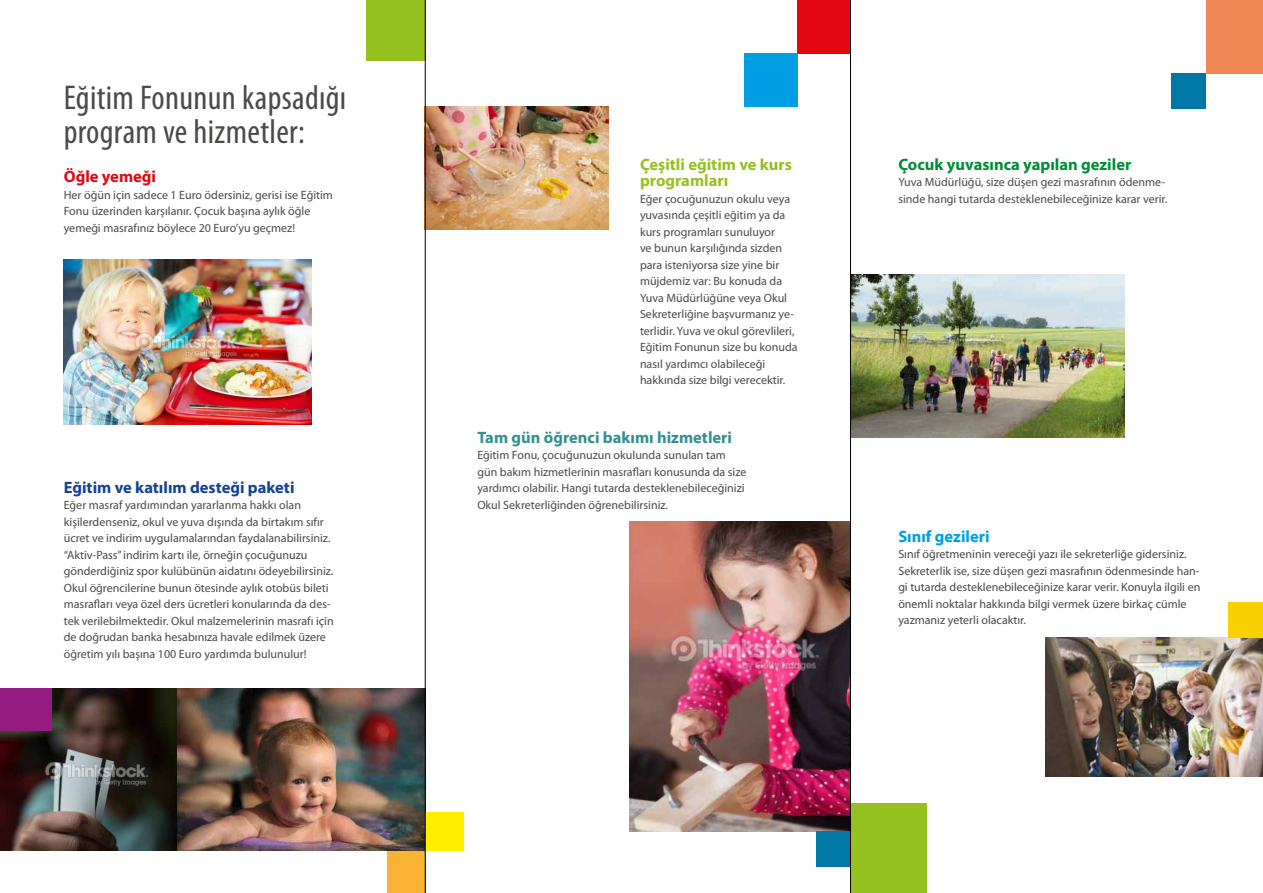
<style>
.page{position:relative;width:1263px;height:893px;background:#fff}
.page>*{position:absolute;margin:0;border:0;box-sizing:border-box;transform-origin:0 0}
.t1{font:condensed 34.5px/34.5px "Myriad Pro";letter-spacing:.01em;color:#4a4a49}
.t2{font:700 16.5px/16.5px "Myriad Pro";color:#95c11f}
.t3{font:700 16.5px "Myriad Pro";color:#328f93}
.t4{font:700 16.5px "Myriad Pro";color:#008d36}
.t5{font:700 16.5px "Myriad Pro";color:#164194}
.t6{font:700 16.5px "Myriad Pro";color:#009fe3}
.t7{font:700 16.5px "Myriad Pro";color:#e30613}
.t8{font:12px/16.5px "Myriad Pro";color:#4a4a49}
</style>
<div class="page">
<img style="left:629px;top:522px;width:221px;height:309px">
<img style="left:0;top:688px;width:177px;height:162px">
<img style="left:424px;top:107px;width:185px;height:122px">
<div style="left:366px;top:0;width:59px;height:61px;background:#95c11f"></div>
<div style="left:1206px;top:0;width:57px;height:73px;background:#f18956"></div>
<div style="left:1171px;top:73px;width:35px;height:36px;background:#0078a6"></div>
<div style="left:0;top:688px;width:51px;height:43px;background:#951b81"></div>
<div style="left:387px;top:850px;width:38px;height:43px;background:#f9b234"></div>
<div style="left:850px;top:804px;width:77px;height:89px;background:#95c11f"></div>
<div style="left:797px;top:0;width:53px;height:53px;background:#e30613"></div>
<div style="left:744px;top:53px;width:53px;height:53px;background:#009fe3"></div>
<img style="left:177px;top:688px;width:248px;height:162px">
<img style="left:851px;top:275px;width:273px;height:162px">
<img style="left:1045px;top:637px;width:218px;height:140px">
<div style="left:425px;top:812px;width:38px;height:38px;background:#ffed00"></div>
<div style="left:816px;top:831px;width:34px;height:36px;background:#0078a6"></div>
<hr style="left:425px;top:0;width:1px;height:893px;background:#000">
<hr style="left:850px;top:0;width:1px;height:893px;background:#000">
<div style="left:1228px;top:602px;width:35px;height:35px;background:#f8d200"></div>
<img style="left:64px;top:259px;width:248px;height:166px">
<h1 class="t1" style="left:64px;top:80px;width:284px">Eğitim Fonunun kapsadığı program ve hizmetler:</h1>
<h2 class="t7" style="left:64px;top:166px;width:94px">Öğle yemeği</h2>
<p class="t8" style="left:64px;top:186px;width:271px">Her öğün için sadece 1 Euro ödersiniz, gerisi ise Eğitim<br>Fonu üzerinden karşılanır. Çocuk başına aylık öğle yemeği masrafınız böylece 20 Euro’yu geçmez!</p>
<h2 class="t5" style="left:64px;top:477px;width:232px">Eğitim ve katılım desteği paketi</h2>
<p class="t8" style="left:64px;top:497px;width:271px">Eğer masraf yardımından yararlanma hakkı olan kişilerdenseniz, okul ve yuva dışında da birtakım sıfır ücret ve indirim uygulamalarından faydalanabilirsiniz. “Aktiv-Pass” indirim kartı ile, örneğin çocuğunuzu gönderdiğiniz spor kulübünün aidatını ödeyebilirsiniz.<br>Okul öğrencilerine bunun ötesinde aylık otobüs bileti masrafları veya özel ders ücretleri konularında da des&shy;tek verilebilmektedir. Okul malzemelerinin masrafı için de doğrudan banka hesabınıza havale edilmek üzere öğretim yılı başına 100 Euro yardımda bulunulur!</p>
<h2 class="t2" style="left:640px;top:155px;width:153px">Çeşitli eğitim ve kurs programları</h2>
<p class="t8" style="left:640px;top:190px;width:159px">Eğer çocuğunuzun okulu veya yuvasında çeşitli eğitim ya da kurs programları sunuluyor<br>ve bunun karşılığında sizden para isteniyorsa size yine bir müjdemiz var: Bu konuda da<br>Yuva Müdürlüğüne veya Okul<br>Sekreterliğine başvurmanız ye&shy;terlidir. Yuva ve okul görevlileri,<br>Eğitim Fonunun size bu konuda nasıl yardımcı olabileceği hakkında size bilgi verecektir.</p>
<h2 class="t3" style="left:477px;top:427px;width:256px">Tam gün öğrenci bakımı hizmetleri</h2>
<p class="t8" style="left:477px;top:447px;width:271px">Eğitim Fonu, çocuğunuzun okulunda sunulan tam gün bakım hizmetlerinin masrafları konusunda da size yardımcı olabilir. Hangi tutarda desteklenebileceğinizi Okul Sekreterliğinden öğrenebilirsiniz.</p>
<h2 class="t4" style="left:898px;top:153px;width:234px">Çocuk yuvasınca yapılan geziler</h2>
<p class="t8" style="left:898px;top:174px;width:270px">Yuva Müdürlüğü, size düşen gezi masrafının ödenme&shy;sinde hangi tutarda desteklenebileceğinize karar verir.</p>
<h2 class="t6" style="left:898px;top:525px;width:93px">Sınıf gezileri</h2>
<p class="t8" style="left:898px;top:546px;width:303px">Sınıf öğretmeninin vereceği yazı ile sekreterliğe gidersiniz.<br>Sekreterlik ise, size düşen gezi masrafının ödenmesinde han&shy;gi tutarda desteklenebileceğinize karar verir. Konuyla ilgili en önemli noktalar hakkında bilgi vermek üzere birkaç cümle yazmanız yeterli olacaktır.</p>
</div>
